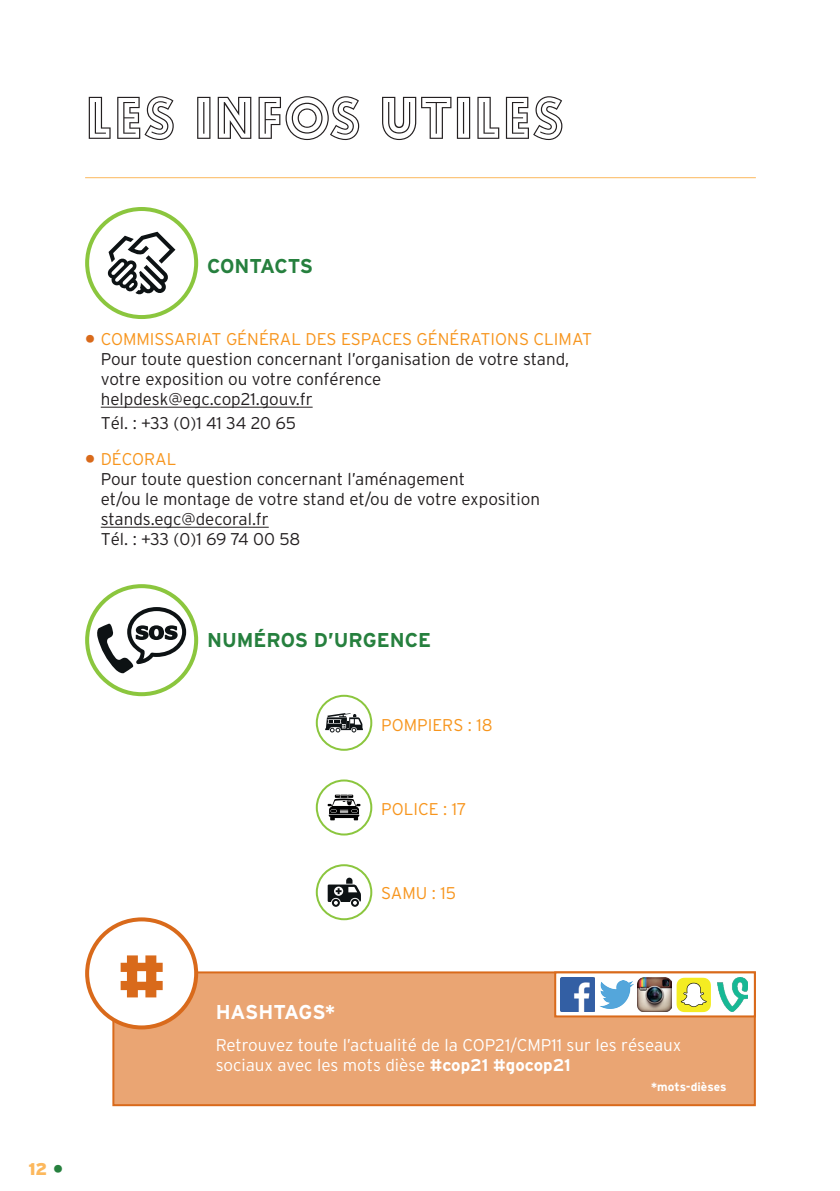
<style>
.page{position:relative;width:840px;height:1191px;background:#fff}
.page>*{position:absolute;margin:0;border:0;box-sizing:border-box;transform-origin:0 0}
.t1{font:60px "Zamenhof Inverse";color:#231f20}
.t2{font:900 60px "Interstate";color:#d96a1b}
.t3{font:700 20px "Interstate";color:#26803e}
.t4{font:700 20px "Interstate";letter-spacing:-.01em;color:#fff}
.t5{font:700 20px "Interstate";letter-spacing:-.025em;color:#26803e}
.t6{font:300 17px/20px "Interstate";color:#231f20}
.t7{font:300 17px/20px "Interstate";color:#fff}
.t8{font:300 17px "Interstate";color:#f7951d}
.t9{font:900 17px "Interstate";color:#fcb85d}
.t10{font:700 12px "Interstate";color:#fff}
.s1{font-weight:900;color:#d96a1b}
.s2{color:#f7951d}
.s3{color:#26803e}
.s4{font-weight:700}
</style>
<div class="page">
<div style="left:113px;top:972px;width:641px;height:133px;background:#eaa573"></div>
<div style="left:112px;top:971px;width:643px;height:135px;border:2px solid #d96a1b"></div>
<hr style="left:85px;top:177px;width:670px;height:1px;background:#fcb85d">
<hr style="left:101px;top:407px;width:211px;height:1px;background:#231f20">
<hr style="left:101px;top:527px;width:167px;height:1px;background:#231f20">
<svg style="left:87px;top:586px;width:109px;height:108px"></svg>
<div style="left:85px;top:584px;width:113px;height:112px;border:4px solid #8bc63e;border-radius:50%"></div>
<div style="left:315px;top:695px;width:57px;height:56px;border:2px solid #8bc63e;border-radius:50%"></div>
<div style="left:315px;top:779px;width:57px;height:56px;border:2px solid #8bc63e;border-radius:50%"></div>
<div style="left:315px;top:864px;width:57px;height:56px;border:2px solid #8bc63e;border-radius:50%"></div>
<div style="left:87px;top:919px;width:109px;height:108px;background:#fff;border-radius:50%"></div>
<div style="left:85px;top:917px;width:113px;height:112px;border:4px solid #d96a1b;border-radius:50%"></div>
<svg style="left:96px;top:607px;width:90px;height:67px"></svg>
<svg style="left:327px;top:877px;width:34px;height:29px"></svg>
<svg style="left:325px;top:713px;width:38px;height:19px"></svg>
<svg style="left:327px;top:794px;width:33px;height:26px"></svg>
<div style="left:85px;top:207px;width:113px;height:112px;border:4px solid #8bc63e;border-radius:50%"></div>
<svg style="left:107px;top:232px;width:68px;height:63px"></svg>
<div style="left:554px;top:971px;width:201px;height:46px;background:#fff;border:2px solid #d96a1b"></div>
<svg style="left:676px;top:977px;width:34px;height:35px"></svg>
<img style="left:637px;top:977px;width:34px;height:34px">
<img style="left:717px;top:977px;width:30px;height:34px">
<img style="left:600px;top:981px;width:33px;height:27px">
<img style="left:560px;top:977px;width:34px;height:34px">
<h1 class="t1" style="left:85px;top:90px;width:480px">leS INFOS UTILES</h1>
<p class="t5" style="left:207px;top:254px;width:107px">CONTACTS</p>
<p class="t6" style="left:101px;top:329px;width:492px;text-indent:-16px"><span class="s1">•</span> <span class="s2">COMMISSARIAT GÉNÉRAL DES ESPACES GÉNÉRATIONS CLIMAT </span>Pour toute question concernant l’organisation de votre stand, votre exposition ou votre conférence helpdesk@egc.cop21.gouv.fr</p>
<p class="t6" style="left:101px;top:413px;width:197px">Tél. : +33 (0)1 41 34 20 65</p>
<p class="t6" style="left:101px;top:449px;width:440px;text-indent:-16px"><span class="s1">•</span> <span class="s2">DÉCORAL<br></span>Pour toute question concernant l’aménagement<br>et/ou le montage de votre stand et/ou de votre exposition stands.egc@decoral.fr<br>Tél. : +33 (0)1 69 74 00 58</p>
<p class="t9" style="left:28px;top:1158px;width:36px">12 <span class="s3">•</span></p>
<h1 class="t2" style="left:117px;top:939px;width:50px">#</h1>
<p class="t3" style="left:207px;top:628px;width:225px">NUMÉROS D’URGENCE</p>
<p class="t8" style="left:381px;top:714px;width:113px">POMPIERS : 18</p>
<p class="t8" style="left:381px;top:798px;width:87px">POLICE : 17</p>
<p class="t8" style="left:381px;top:882px;width:76px">SAMU : 15</p>
<p class="t4" style="left:215px;top:1000px;width:121px">HASHTAGS*</p>
<p class="t7" style="left:215px;top:1035px;width:467px">Retrouvez toute l’actualité de la COP21/CMP11 sur les réseaux sociaux avec les mots dièse <span class="s4">#cop21 #gocop21</span></p>
<p class="t10" style="left:651px;top:1079px;width:77px">*mots-dièses</p>
</div>
